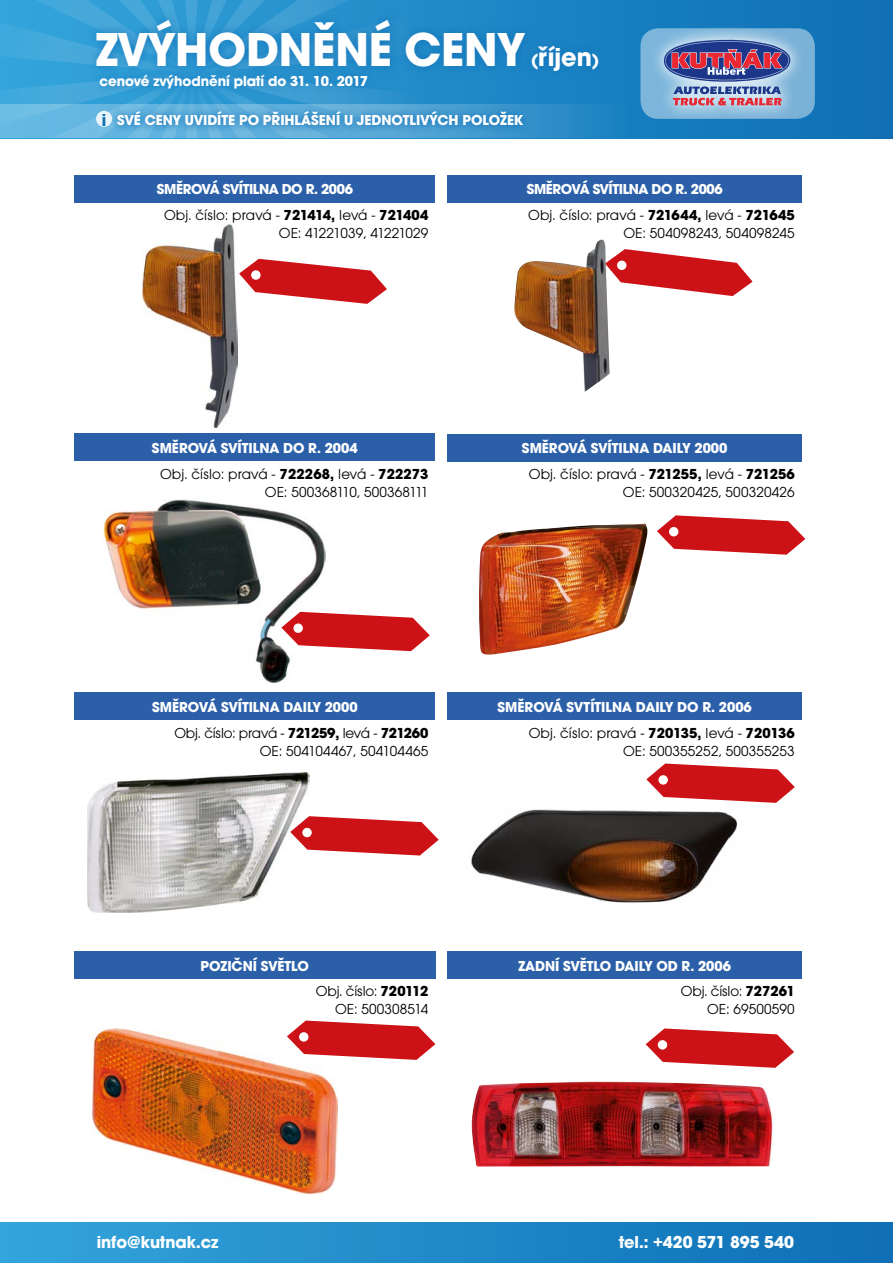
<style>
.page{position:relative;width:893px;height:1263px;background:#fff}
.page>*{position:absolute;margin:0;border:0;box-sizing:border-box;transform-origin:0 0}
.t1{font:700 49.5px "Avant Garde Gothic Itc TCE";color:#fff}
.t2{font:700 27px "Avant Garde Gothic Itc TCE";color:#fff}
.t3{font:700 18px "Avant Garde Gothic Itc TCE";color:#fff}
.t4{font:15px/18px "Avant Gar Got Itc TOT Boo";letter-spacing:.01em;color:#000;text-align:right}
.t5{font:700 15px "Avant Garde Gothic Itc TCE";color:#fff}
.t6{font:15px/18px "Avant Gar Got Itc TOT Boo";letter-spacing:-.01em;color:#000;text-align:right}
.t7{font:700 15px "Avant Garde Gothic Itc TCE";letter-spacing:-.025em;color:#fff}
.s1{font-size:18px}
.s2{font-size:18px;color:#106eb4}
.s3{font-family:"Avant Gar Got Itc TOT";font-weight:700}
</style>
<div class="page">
<div style="left:447px;top:175px;width:355px;height:27px;background:#2b60a9"></div>
<div style="left:447px;top:434px;width:355px;height:27px;background:#2b60a9"></div>
<div style="left:447px;top:692px;width:355px;height:28px;background:#2b60a9"></div>
<div style="left:447px;top:951px;width:355px;height:28px;background:#2b60a9"></div>
<div style="left:75px;top:692px;width:360px;height:28px;background:#2b60a9"></div>
<div style="left:75px;top:433px;width:360px;height:28px;background:#2b60a9"></div>
<div style="left:75px;top:175px;width:360px;height:27px;background:#2b60a9"></div>
<svg style="left:646px;top:763px;width:149px;height:40px"></svg>
<svg style="left:657px;top:515px;width:148px;height:40px"></svg>
<svg style="left:646px;top:1028px;width:148px;height:40px"></svg>
<div style="left:74px;top:951px;width:361px;height:28px;background:#2b60a9"></div>
<svg style="left:297px;top:1020px;width:138px;height:40px"></svg>
<svg style="left:309px;top:816px;width:130px;height:39px"></svg>
<svg style="left:325px;top:613px;width:105px;height:38px"></svg>
<svg style="left:239px;top:259px;width:148px;height:45px"></svg>
<svg style="left:610px;top:249px;width:143px;height:47px"></svg>
<svg style="left:425px;top:0;width:468px;height:105px;background:#1478bc"></svg>
<svg style="left:0;top:0;width:425px;height:105px;background:#37a1d7"></svg>
<div style="left:87px;top:12px;width:520px;height:86px;background:#106eb4;opacity:.75"></div>
<svg style="left:0;top:105px;width:893px;height:33px;background:#3390c9"></svg>
<svg style="left:110px;top:104px;width:421px;height:30px;background:#4b9ed1"></svg>
<svg style="left:96px;top:111px;width:16px;height:16px"></svg>
<div style="left:640px;top:28px;width:175px;height:91px;background:#7ab1d7;border-radius:18px"></div>
<svg style="left:649px;top:24px;width:156px;height:97px"></svg>
<svg style="left:664px;top:40px;width:126px;height:65px;background:#8878a3"></svg>
<div style="left:0;top:1223px;width:893px;height:40px;background:linear-gradient(to right,#34a5dc,#0d6eb5)"></div>
<img style="left:514px;top:240px;width:96px;height:152px">
<img style="left:143px;top:224px;width:95px;height:203px">
<img style="left:103px;top:499px;width:222px;height:183px">
<img style="left:479px;top:523px;width:169px;height:132px">
<img style="left:88px;top:773px;width:221px;height:139px">
<img style="left:471px;top:809px;width:266px;height:94px">
<img style="left:93px;top:1028px;width:244px;height:165px">
<img style="left:472px;top:1081px;width:301px;height:86px">
<h1 class="t1" style="left:96px;top:20px;width:431px">ZVÝHODNĚNÉ CENY</h1>
<h2 class="t2" style="left:531px;top:41px;width:69px"><span class="s1">(</span>říjen<span class="s1">)</span></h2>
<p class="t5" style="left:99px;top:72px;width:270px">cenové zvýhodnění platí do 31. 10. 2017</p>
<p class="t5" style="left:102px;top:111px;width:423px"><span class="s2">i</span> SVÉ CENY UVIDÍTE PO PŘIHLÁŠENÍ U JEDNOTLIVÝCH POLOŽEK</p>
<p class="t7" style="left:157px;top:180px;width:197px">SMĚROVÁ SVÍTILNA DO R. 2006</p>
<p class="t7" style="left:527px;top:180px;width:197px">SMĚROVÁ SVÍTILNA DO R. 2006</p>
<p class="t4" style="left:164px;top:206px;width:266px">Obj. číslo: pravá - <span class="s3">721414,</span> levá - <span class="s3">721404<br></span>OE: 41221039, 41221029</p>
<p class="t4" style="left:528px;top:206px;width:268px">Obj. číslo: pravá - <span class="s3">721644,</span> levá - <span class="s3">721645<br></span>OE: 504098243, 504098245</p>
<p class="t5" style="left:152px;top:439px;width:207px">SMĚROVÁ SVÍTILNA DO R. 2004</p>
<p class="t5" style="left:522px;top:439px;width:207px">SMĚROVÁ SVÍTILNA DAILY 2000</p>
<p class="t4" style="left:160px;top:465px;width:270px">Obj. číslo: pravá - <span class="s3">722268,</span> levá - <span class="s3">722273<br></span>OE: 500368110, 500368111</p>
<p class="t4" style="left:529px;top:465px;width:268px">Obj. číslo: pravá - <span class="s3">721255,</span> levá - <span class="s3">721256<br></span>OE: 500320425, 500320426</p>
<p class="t5" style="left:152px;top:698px;width:207px">SMĚROVÁ SVÍTILNA DAILY 2000</p>
<p class="t6" style="left:174px;top:724px;width:256px">Obj. číslo: pravá - <span class="s3">721259,</span> levá - <span class="s3">721260<br></span>OE: 504104467, 504104465</p>
<p class="t5" style="left:498px;top:698px;width:256px">SMĚROVÁ SVTÍTILNA DAILY DO R. 2006</p>
<p class="t4" style="left:529px;top:724px;width:268px">Obj. číslo: pravá - <span class="s3">720135,</span> levá - <span class="s3">720136<br></span>OE: 500355252, 500355253</p>
<p class="t5" style="left:200px;top:957px;width:110px">POZIČNÍ SVĚTLO</p>
<p class="t5" style="left:518px;top:957px;width:214px">ZADNÍ SVĚTLO DAILY OD R. 2006</p>
<p class="t6" style="left:316px;top:982px;width:114px">Obj. číslo: <span class="s3">720112<br></span>OE: 500308514</p>
<p class="t4" style="left:681px;top:982px;width:115px">Obj. číslo: <span class="s3">727261<br></span>OE: 69500590</p>
<p class="t3" style="left:97px;top:1231px;width:123px">info@kutnak.cz</p>
<p class="t3" style="left:619px;top:1231px;width:177px">tel.: +420 571 895 540</p>
</div>
